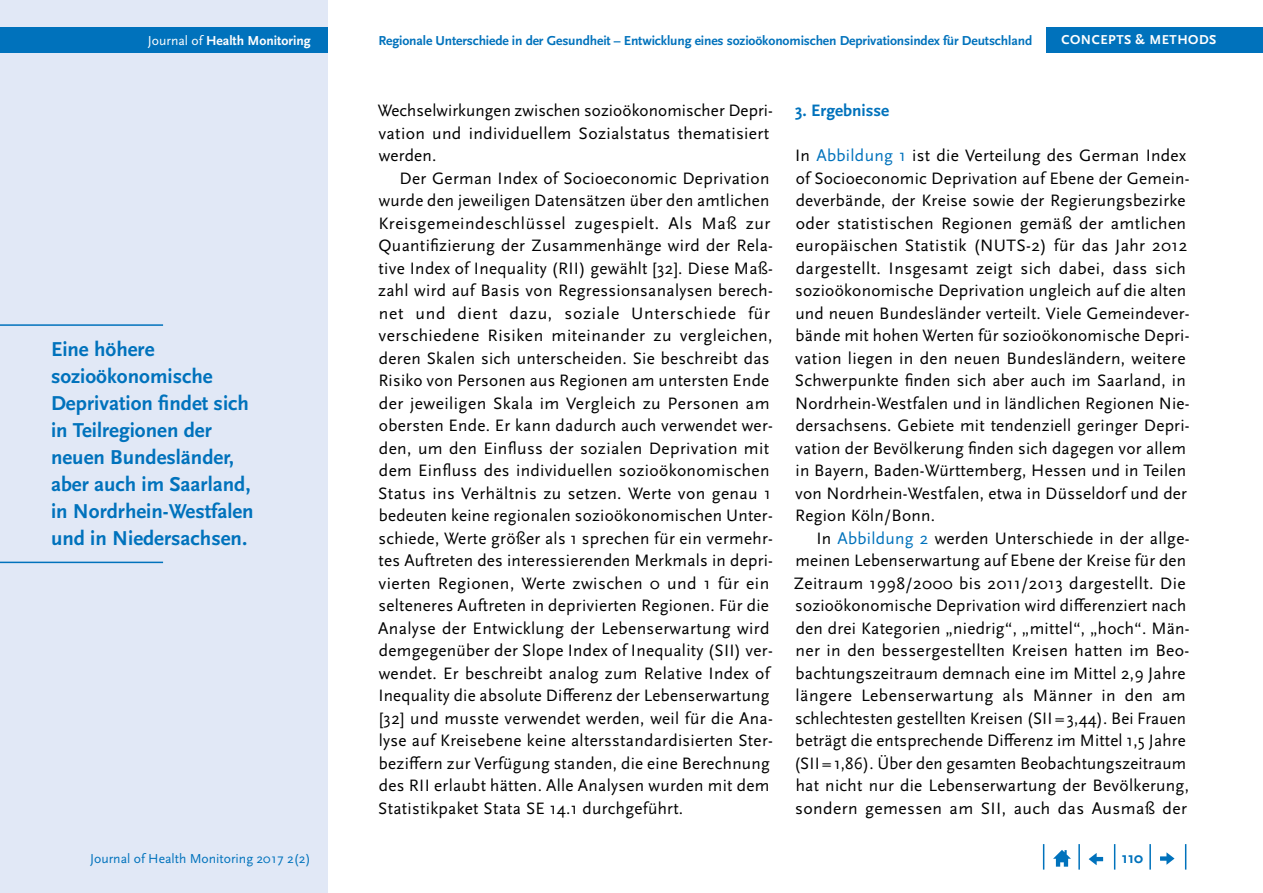
<style>
.page{position:relative;width:1263px;height:893px;background:#fff}
.page>*{position:absolute;margin:0;border:0;box-sizing:border-box;transform-origin:0 0}
.t1{font:700 21px/27px "Scala Sans Pro";color:#0072bc}
.Copy_Einzug{font:17.25px/22.5px "Scala Sans Pro";letter-spacing:.02em;color:#000}
.Copy{font:17.25px/22.5px "Scala Sans Pro";letter-spacing:.015em;color:#000}
.t2{font:700 17.25px "Scala Sans Pro";color:#0072bc}
.t3{font:700 15.75px "Scala Sans Pro";color:#0072bc}
.t4{font:700 13.65px "Scala Sans Pro";letter-spacing:-.01em;color:#0072bc}
.t5{font:13.65px "Scala Sans Pro";color:#0072bc}
.t6{font:700 13.65px "Scala Sans Pro";color:#fff}
.t7{font:700 13.5px "Scala Sans Pro";letter-spacing:.04em;color:#fff}
.s1{font-weight:400}
.s2{color:#0072bc}
</style>
<div class="page">
<div style="left:0;top:0;width:327px;height:893px;background:#e1e8f6"></div>
<div style="left:0;top:28px;width:327px;height:25px;background:#0072bc"></div>
<svg style="left:1185px;top:844px;width:1px;height:26px"></svg>
<hr style="left:1149px;top:844px;width:2px;height:26px;background:#0072bc">
<svg style="left:1114px;top:844px;width:1px;height:26px"></svg>
<hr style="left:1078px;top:844px;width:2px;height:26px;background:#0072bc">
<svg style="left:1043px;top:844px;width:1px;height:26px"></svg>
<svg style="left:1053px;top:850px;width:18px;height:17px"></svg>
<svg style="left:1089px;top:853px;width:14px;height:12px"></svg>
<svg style="left:1160px;top:852px;width:14px;height:13px"></svg>
<div style="left:1046px;top:28px;width:217px;height:25px;background:#0072bc"></div>
<hr style="left:0;top:324px;width:163px;height:2px;background:#0072bc">
<hr style="left:0;top:562px;width:163px;height:1px;background:#0072bc">
<p class="t6" style="left:148px;top:33px;width:164px"><span class="s1">Journal of</span> Health Monitoring</p>
<p class="t4" style="left:378px;top:33px;width:655px">Regionale Unterschiede in der Gesundheit – Entwicklung eines sozioökonomischen Deprivationsindex für Deutschland</p>
<p class="t7" style="left:1061px;top:32px;width:157px">CONCEPTS &amp; METHODS</p>
<p class="t1" style="left:51px;top:335px;width:204px">Eine höhere sozioökonomische<br>Deprivation findet sich in Teilregionen der neuen Bundesländer, aber auch im Saarland, in Nordrhein-Westfalen und in Niedersachsen.</p>
<p class="Copy_Einzug" style="left:378px;top:99px;width:397px">Wechselwirkungen zwischen sozioökonomischer Depri&shy;vation und individuellem Sozialstatus thematisiert werden.</p>
<p class="Copy_Einzug" style="left:378px;top:167px;width:396px;text-indent:22px">Der German Index of Socioeconomic Deprivation wurde den jeweiligen Datensätzen über den amtlichen Kreisgemeindeschlüssel zugespielt. Als Maß zur Quantifizierung der Zusammenhänge wird der Rela&shy;tive Index of Inequality (RII) gewählt [32]. Diese Maß&shy;zahl wird auf Basis von Regressionsanalysen berech&shy;net und dient dazu, soziale Unterschiede für verschiedene Risiken miteinander zu vergleichen, deren Skalen sich unterscheiden. Sie beschreibt das Risiko von Personen aus Regionen am untersten Ende der jeweiligen Skala im Vergleich zu Personen am obersten Ende. Er kann dadurch auch verwendet wer&shy;den, um den Einfluss der sozialen Deprivation mit dem Einfluss des individuellen sozioökonomischen Status ins Verhältnis zu setzen. Werte von genau 1 bedeuten keine regionalen sozioökonomischen Unter&shy;schiede, Werte größer als 1 sprechen für ein vermehr&shy;tes Auftreten des interessierenden Merkmals in depri&shy;vierten Regionen, Werte zwischen 0 und 1 für ein selteneres Auftreten in deprivierten Regionen. Für die Analyse der Entwicklung der Lebenserwartung wird demgegenüber der Slope Index of Inequality (SII) ver&shy;wendet. Er beschreibt analog zum Relative Index of Inequality die absolute Differenz der Lebenserwartung [32] und musste verwendet werden, weil für die Ana&shy;lyse auf Kreisebene keine altersstandardisierten Ster&shy;beziffern zur Verfügung standen, die eine Berechnung des RII erlaubt hätten. Alle Analysen wurden mit dem Statistikpaket Stata SE 14.1 durchgeführt.</p>
<h1 class="t2" style="left:795px;top:100px;width:96px">3. Ergebnisse</h1>
<p class="Copy" style="left:795px;top:144px;width:396px">In <span class="s2">Abbildung 1</span> ist die Verteilung des German Index of Socioeconomic Deprivation auf Ebene der Gemein&shy;deverbände, der Kreise sowie der Regierungsbezirke oder statistischen Regionen gemäß der amtlichen europäischen Statistik (NUTS-2) für das Jahr 2012 dargestellt. Insgesamt zeigt sich dabei, dass sich</p>
<p class="Copy" style="left:795px;top:279px;width:396px">sozioökonomische Deprivation ungleich auf die alten und neuen Bundesländer verteilt. Viele Gemeindever&shy;bände mit hohen Werten für sozioökonomische Depri&shy;vation liegen in den neuen Bundesländern, weitere Schwerpunkte finden sich aber auch im Saarland, in Nordrhein-Westfalen und in ländlichen Regionen Nie&shy;dersachsens. Gebiete mit tendenziell geringer Depri&shy;vation der Bevölkerung finden sich dagegen vor allem in Bayern, Baden-Württemberg, Hessen und in Teilen von Nordrhein-Westfalen, etwa in Düsseldorf und der Region Köln/Bonn.</p>
<p class="Copy_Einzug" style="left:794px;top:527px;width:397px;text-indent:23px">In <span class="s2">Abbildung 2</span> werden Unterschiede in der allge&shy;meinen Lebenserwartung auf Ebene der Kreise für den<br>Zeitraum 1998/2000 bis 2011/2013 dargestellt. Die</p>
<p class="Copy_Einzug" style="left:794px;top:594px;width:397px">sozioökonomische Deprivation wird differenziert nach den drei Kategorien „niedrig“, „mittel“, „hoch“. Män&shy;ner in den bessergestellten Kreisen hatten im Beo&shy;bachtungszeitraum demnach eine im Mittel 2,9 Jahre längere Lebenserwartung als Männer in den am schlechtesten gestellten Kreisen (SII = 3,44). Bei Frauen beträgt die entsprechende Differenz im Mittel 1,5 Jahre (SII = 1,86). Über den gesamten Beobachtungszeitraum hat nicht nur die Lebenserwartung der Bevölkerung, sondern gemessen am SII, auch das Ausmaß der</p>
<p class="t5" style="left:90px;top:850px;width:222px">Journal of Health Monitoring 2017 2(2)</p>
<p class="t3" style="left:1122px;top:849px;width:23px">110</p>
</div>
